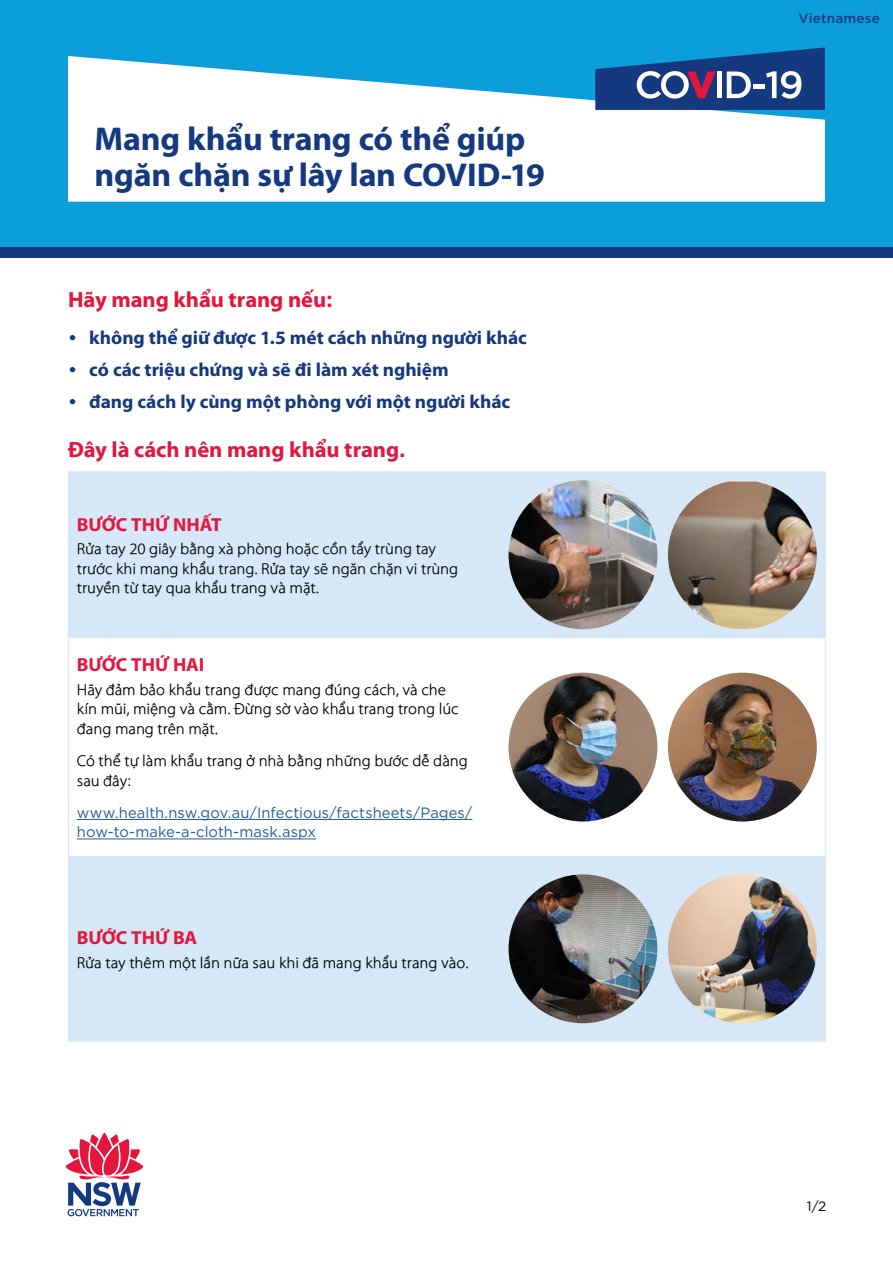
<style>
.page{position:relative;width:893px;height:1263px;background:#fff}
.page>*{position:absolute;margin:0;border:0;box-sizing:border-box;transform-origin:0 0}
.t1{font:700 33px/36px "VEET Myriam Plus";letter-spacing:-.005em;color:#15397f}
.t2{font:700 22.05px "VEET Myriam Plus";letter-spacing:-.005em;color:#e3173e}
.t3{font:700 18.9px "VEET Myriam Plus";letter-spacing:-.005em;color:#15397f}
.t4{font:700 18.9px "VEET Myriam Plus";letter-spacing:-.005em;color:#e3173e}
.t5{font:15.75px/19.5px "VEET Myriam Plus";letter-spacing:-.005em;color:#000}
.t6{font:15px/19.5px "Gotham";letter-spacing:.005em;color:#215e9e}
.t7{font:500 13.5px "Gotham";letter-spacing:.015em;color:#15397f}
.t8{font:13.5px "Gotham";color:#000}
.s1{font-family:"Gotham";font-size:21px}
.s2{font-family:"Gotham";font-size:18px}
.s3{font-family:"Gotham";font-size:15px}
</style>
<div class="page">
<div style="left:0;top:0;width:893px;height:253px;background:#0c9eda"></div>
<svg style="left:65px;top:1132px;width:79px;height:84px"></svg>
<div style="left:0;top:247px;width:893px;height:11px;background:#15397f"></div>
<svg style="left:68px;top:56px;width:757px;height:146px;background:#e0f2fa"></svg>
<svg style="left:69px;top:472px;width:756px;height:569px;fill:#d6e8f8"></svg>
<hr style="left:68px;top:471px;width:413px;height:1px;background:#d6e8f8">
<hr style="left:68px;top:472px;width:1px;height:165px;background:#d6e8f8">
<hr style="left:481px;top:471px;width:345px;height:1px;background:#d6e8f8">
<hr style="left:825px;top:472px;width:1px;height:165px;background:#d6e8f8">
<hr style="left:68px;top:637px;width:413px;height:1px;background:#d6e8f8">
<hr style="left:68px;top:638px;width:1px;height:218px;background:#d6e8f8">
<hr style="left:481px;top:637px;width:345px;height:1px;background:#d6e8f8">
<hr style="left:825px;top:638px;width:1px;height:218px;background:#d6e8f8">
<hr style="left:68px;top:856px;width:413px;height:1px;background:#d6e8f8">
<hr style="left:68px;top:857px;width:1px;height:184px;background:#d6e8f8">
<hr style="left:481px;top:856px;width:345px;height:1px;background:#d6e8f8">
<hr style="left:825px;top:857px;width:1px;height:184px;background:#d6e8f8">
<hr style="left:68px;top:1041px;width:413px;height:1px;background:#d6e8f8">
<hr style="left:481px;top:1041px;width:345px;height:1px;background:#d6e8f8">
<img style="left:509px;top:480px;width:148px;height:149px;border-radius:74px">
<img style="left:668px;top:482px;width:149px;height:147px">
<hr style="left:77px;top:819px;width:395px;height:1px;background:#215e9e">
<hr style="left:77px;top:838px;width:239px;height:1px;background:#215e9e">
<img style="left:509px;top:673px;width:148px;height:148px;border-radius:74px">
<img style="left:668px;top:673px;width:149px;height:148px;border-radius:74px">
<img style="left:509px;top:874px;width:148px;height:149px;border-radius:74px">
<img style="left:668px;top:874px;width:149px;height:149px;border-radius:74px">
<svg style="left:595px;top:47px;width:230px;height:63px"></svg>
<h1 class="t1" style="left:95px;top:120px;width:452px">Mang khẩu trang có thể giúp ngăn chặn sự lây lan COVID-19</h1>
<h2 class="t2" style="left:68px;top:285px;width:266px">Hãy mang khẩu trang nếu<span class="s1">:</span></h2>
<p class="t3" style="left:68px;top:325px;width:460px"><span class="s2">•</span> không thể giữ được 1.5 mét cách những người khác</p>
<p class="t3" style="left:68px;top:357px;width:382px"><span class="s2">•</span> có các triệu chứng và sẽ đi làm xét nghiệm</p>
<p class="t3" style="left:68px;top:390px;width:444px"><span class="s2">•</span> đang cách ly cùng một phòng với một người khác</p>
<h2 class="t2" style="left:68px;top:435px;width:339px">Đây là cách nên mang khẩu trang<span class="s1">.</span></h2>
<p class="t4" style="left:77px;top:512px;width:146px">BƯỚC THỨ NHẤT</p>
<p class="t5" style="left:77px;top:539px;width:383px">Rửa tay 20 giây bằng xà phòng hoặc cồn tẩy trùng tay trước khi mang khẩu trang. Rửa tay sẽ ngăn chặn vi trùng truyền từ tay qua khẩu trang và mặt.</p>
<p class="t4" style="left:77px;top:652px;width:129px">BƯỚC THỨ HAI</p>
<p class="t5" style="left:77px;top:680px;width:383px">Hãy đảm bảo khẩu trang được mang đúng cách, và che kín mũi, miệng và cằm. Đừng sờ vào khẩu trang trong lúc đang mang trên mặt.</p>
<p class="t5" style="left:77px;top:751px;width:393px">Có thể tự làm khẩu trang ở nhà bằng những bước dễ dàng sau đây<span class="s3">:</span></p>
<p class="t6" style="left:77px;top:802px;width:397px">www.health.nsw.gov.au/Infectious/factsheets/Pages/ how-to-make-a-cloth-mask.aspx</p>
<p class="t4" style="left:77px;top:925px;width:122px">BƯỚC THỨ BA</p>
<p class="t5" style="left:77px;top:953px;width:393px">Rửa tay thêm một lần nữa sau khi đã mang khẩu trang vào.</p>
<p class="t7" style="left:799px;top:10px;width:83px">Vietnamese</p>
<p class="t8" style="left:807px;top:1197px;width:21px">1/2</p>
</div>
